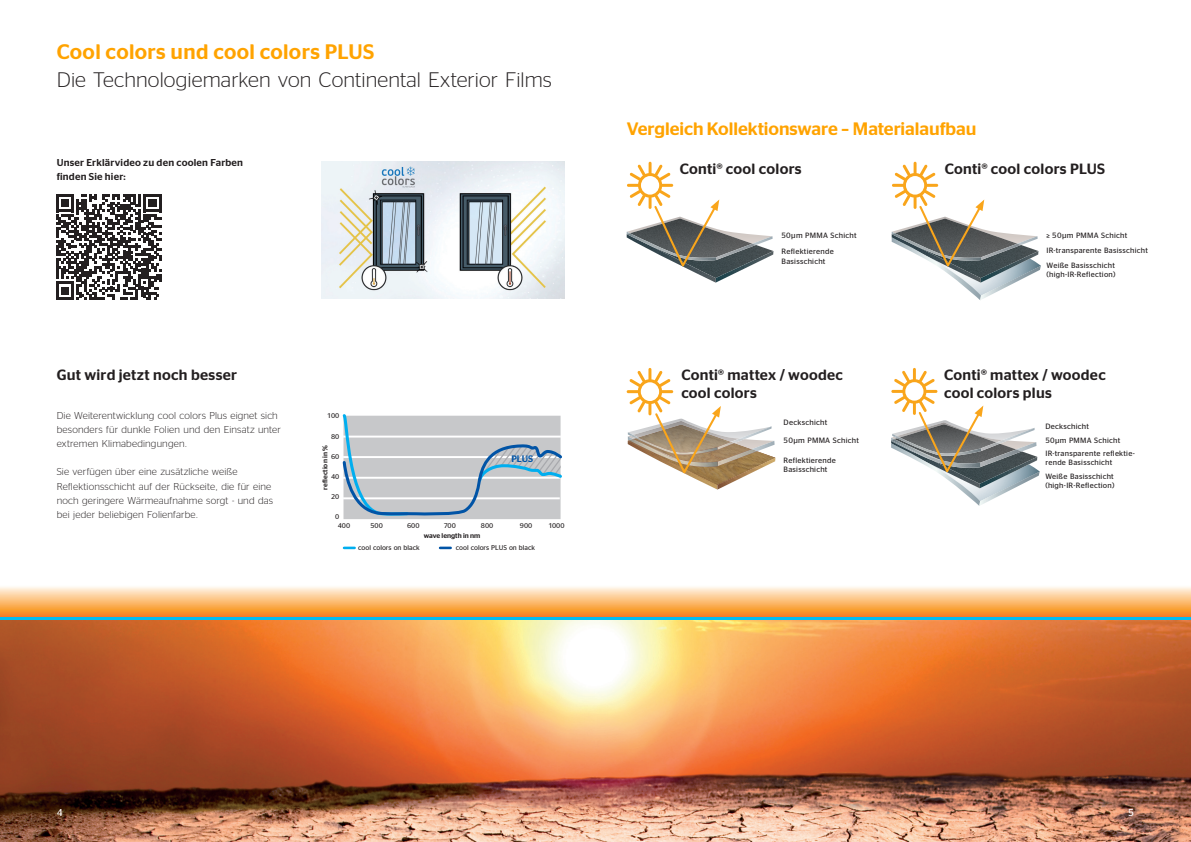
<style>
.page{position:relative;width:1191px;height:842px;background:#fff}
.page>*{position:absolute;margin:0;border:0;box-sizing:border-box;transform-origin:0 0}
.t1{font:300 21px "Continental Stag Sans LCG";letter-spacing:.005em;color:#231f20}
.t2{font:500 21px "Continental Stag Sans LCG";letter-spacing:.015em;color:#ffa300}
.t3{font:500 18px "Continental Stag Sans LCG";letter-spacing:-.005em;color:#ffa300}
.t4{font:500 14.9px "Continental Stag Sans LCG";letter-spacing:.02em;color:#231f20}
.t5{font:500 14.8px/17.8px "Continental Stag Sans LCG";letter-spacing:.02em;color:#231f20}
.t6{font:300 10px/14.2px "Continental Stag Sans LCG";letter-spacing:.015em;color:#231f20}
.t7{font:500 10px/14px "Continental Stag Sans LCG";letter-spacing:.02em;color:#231f20}
.t8{font:10px "Continental Stag Sans LCG";color:#fff}
.t9{font:500 9.4px "Continental Stag Sans LCG";color:#0154a6}
.t10{font:7.7px/9.2px "Continental Stag Sans LCG";letter-spacing:.03em;color:#231f20}
.t11{font:7.6px/9.2px "Continental Stag Sans LCG";letter-spacing:.035em;color:#231f20}
.t12{font:6.9px/9.4px "Continental Stag Sans LCG";color:#231f20}
.t13{font:500 6.9px "Continental Stag Sans LCG";color:#231f20}
.s1{font-size:7.2px}
.s2{font-size:14.9px}
.s3{font-size:7.7px}
</style>
<div class="page">
<svg style="left:344px;top:547px;width:11px;height:2px"></svg>
<svg style="left:440px;top:547px;width:11px;height:2px"></svg>
<svg style="left:342px;top:414px;width:220px;height:105px;background:#c0c8ce"></svg>
<svg style="left:56px;top:194px;width:105px;height:106px"></svg>
<svg style="left:0;top:587px;width:1191px;height:30px;background:#faba76"></svg>
<div style="left:0;top:617px;width:1191px;height:11px;background:#00bcf1"></div>
<img style="left:0;top:620px;width:1191px;height:222px">
<svg style="left:626px;top:368px;width:149px;height:122px"></svg>
<img style="left:690px;top:270px;width:26px;height:13px">
<img style="left:716px;top:270px;width:26px;height:13px">
<svg style="left:626px;top:162px;width:147px;height:108px"></svg>
<svg style="left:891px;top:162px;width:150px;height:138px"></svg>
<svg style="left:891px;top:368px;width:148px;height:138px"></svg>
<img style="left:321px;top:162px;width:243px;height:136px">
<h1 class="t2" style="left:57px;top:37px;width:319px">Cool colors und cool colors PLUS</h1>
<h1 class="t1" style="left:57px;top:65px;width:496px">Die Technologiemarken von Continental Exterior Films</h1>
<p class="t7" style="left:57px;top:155px;width:188px">Unser Erklärvideo zu den coolen Farben finden Sie hier:</p>
<h3 class="t4" style="left:57px;top:364px;width:182px">Gut wird jetzt noch besser</h3>
<p class="t6" style="left:57px;top:407px;width:226px">Die Weiterentwicklung cool colors Plus eignet sich besonders für dunkle Folien und den Einsatz unter extremen Klimabedingungen.</p>
<p class="t6" style="left:57px;top:464px;width:218px">Sie verfügen über eine zusätzliche weiße Reflektionsschicht auf der Rückseite, die für eine noch geringere Wärmeaufnahme sorgt - und das bei jeder beliebigen Folienfarbe.</p>
<p class="t12" style="left:327px;top:411px;width:14px">100</p>
<p class="t12" style="left:331px;top:431px;width:10px">80</p>
<p class="t12" style="left:331px;top:451px;width:10px">60</p>
<p class="t12" style="left:331px;top:471px;width:10px">40</p>
<p class="t12" style="left:331px;top:491px;width:10px">20</p>
<p class="t12" style="left:338px;top:511px;width:14px;text-indent:-2px">0<br>400</p>
<p class="t12" style="left:370px;top:521px;width:14px">500</p>
<p class="t12" style="left:407px;top:521px;width:14px">600</p>
<p class="t12" style="left:444px;top:521px;width:14px">700</p>
<p class="t12" style="left:481px;top:521px;width:14px">800</p>
<p class="t12" style="left:520px;top:521px;width:14px">900</p>
<p class="t12" style="left:548px;top:521px;width:18px">1000</p>
<p class="t13" style="left:424px;top:531px;width:58px">wave length in nm</p>
<p class="t13" style="left:320px;top:489px;width:46px;rotate:-90deg">reflection in %</p>
<p class="t9" style="left:511px;top:452px;width:23px">PLUS</p>
<p class="t12" style="left:358px;top:542px;width:63px">cool colors on black</p>
<p class="t12" style="left:456px;top:542px;width:81px">cool colors PLUS on black</p>
<h2 class="t3" style="left:626px;top:116px;width:351px">Vergleich Kollektionsware – Materialaufbau</h2>
<h3 class="t4" style="left:680px;top:158px;width:123px">Conti® cool colors</h3>
<h3 class="t4" style="left:945px;top:158px;width:162px">Conti® cool colors PLUS</h3>
<p class="t10" style="left:781px;top:227px;width:77px;line-height:16.3px">50μm PMMA Schicht<br>Reflektierende</p>
<p class="t10" style="left:781px;top:256px;width:45px">Basisschicht</p>
<p class="t10" style="left:1046px;top:230px;width:82px"><span class="s1">≥</span> 50μm PMMA Schicht</p>
<p class="t11" style="left:1046px;top:260px;width:71px">Weiße Basisschicht (high-IR-Reflection)</p>
<p class="t11" style="left:1046px;top:245px;width:103px">IR-transparente Basisschicht</p>
<h3 class="t5" style="left:681px;top:364px;width:163px"><span class="s2">Conti®</span> mattex / woodec cool colors</h3>
<p class="t10" style="left:783px;top:417px;width:45px">Deckschicht</p>
<p class="t10" style="left:783px;top:435px;width:77px">50μm PMMA Schicht</p>
<p class="t10" style="left:783px;top:455px;width:54px">Reflektierende<br>Basisschicht</p>
<h3 class="t5" style="left:944px;top:364px;width:163px"><span class="s2">Conti®</span> mattex / woodec cool colors plus</h3>
<p class="t10" style="left:1045px;top:421px;width:45px">Deckschicht</p>
<p class="t11" style="left:1045px;top:435px;width:76px">50μm PMMA <span class="s3">Schicht</span></p>
<p class="t11" style="left:1045px;top:471px;width:71px">Weiße Basisschicht (high-IR-Reflection)</p>
<p class="t11" style="left:1045px;top:448px;width:91px">IR-transparente reflektie&shy;rende Basisschicht</p>
<p class="t8" style="left:57px;top:805px;width:7px">4</p>
<p class="t8" style="left:1128px;top:805px;width:7px">5</p>
</div>
